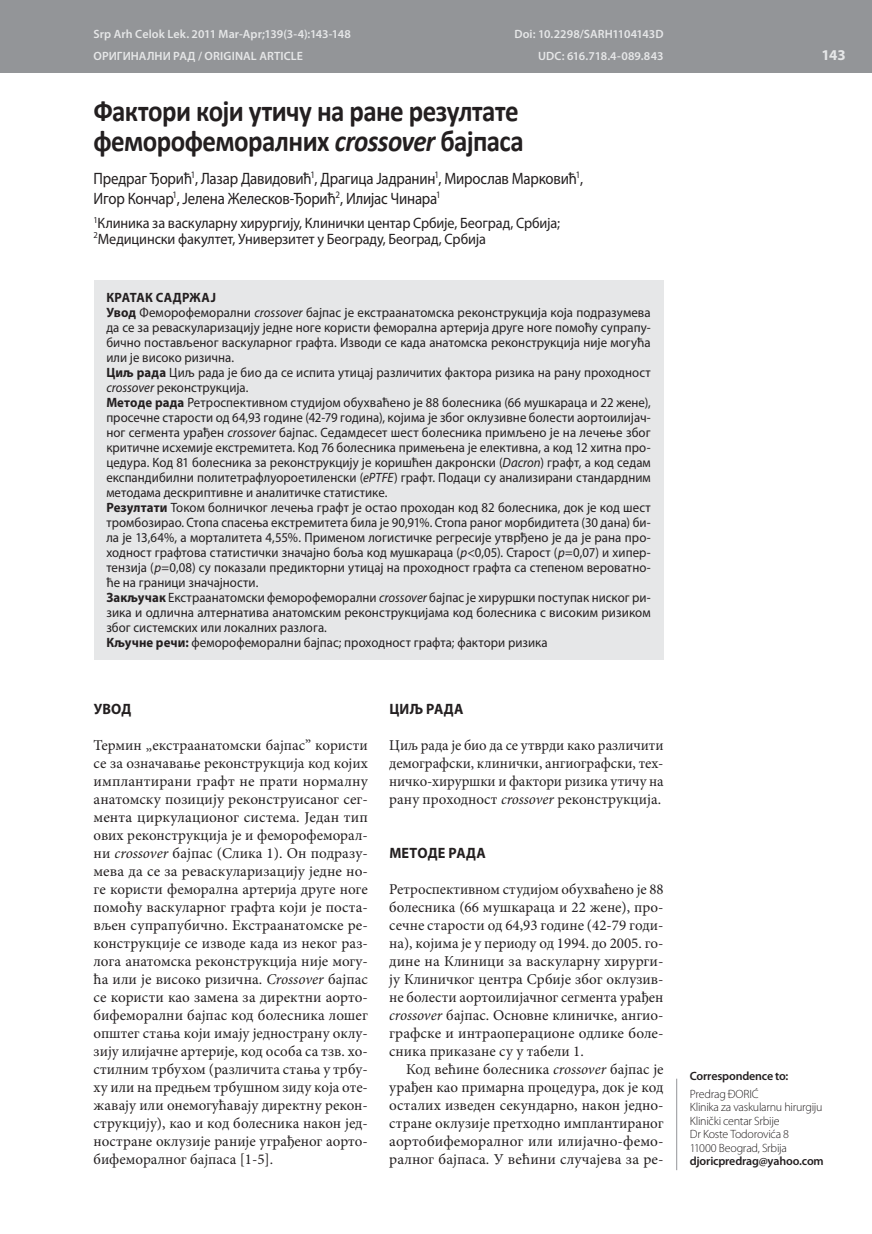
<style>
.page{position:relative;width:872px;height:1234px;background:#fff}
.page>*{position:absolute;margin:0;border:0;box-sizing:border-box;transform-origin:0 0}
.t1{font:700 30px/30px "Calibri";letter-spacing:-.02em;color:#231f20;scale:.9 1}
.t2{font:16.5px/19.8px "Myriad Pro";letter-spacing:-.015em;color:#231f20;scale:.9 1}
.t3{font:15px/18px "Minion Pro";color:#231f20;text-align:justify}
.t4{font:15px/15.8px "Myriad Pro";letter-spacing:-.01em;color:#231f20;scale:.95 1}
.t5{font:700 15px "Myriad Pro";letter-spacing:.02em;color:#231f20;scale:.95 1}
.t6{font:700 15px "Myriad Pro";color:#e6e7e8}
.t7{font:13.5px/15px "Myriad Pro";letter-spacing:.005em;color:#231f20;scale:.96 1}
.t8{font:600 12px "Myriad Pro";letter-spacing:.005em;color:#e6e7e8}
.t9{font:300 12px/13.5px "Myriad Pro";letter-spacing:-.02em;color:#231f20}
.t10{font:600 12px "Myriad Pro";letter-spacing:-.015em;color:#231f20}
.s1{font-style:italic}
.s2{font-weight:700}
</style>
<div class="page">
<div style="left:0;top:0;width:872px;height:72px;background:#939598"></div>
<hr style="left:676px;top:1078px;width:1px;height:91px;background:#939598">
<div style="left:94px;top:280px;width:569px;height:380px;background:#e6e7e8"></div>
<p class="t8" style="left:94px;top:29px;width:259px">Srp Arh Celok Lek. 2011 Mar-Apr;139(3-4):143-148</p>
<p class="t8" style="left:514px;top:29px;width:151px">Doi: 10.2298/SARH1104143D</p>
<p class="t8" style="left:94px;top:51px;width:211px">ОРИГИНАЛНИ РАД / ORIGINAL ARTICLE</p>
<p class="t8" style="left:538px;top:51px;width:127px">UDC: 616.718.4-089.843</p>
<h1 class="t1" style="left:94px;top:96px;width:479px">Фактори који утичу на ране резултате феморофеморалних <span class="s1">crossover</span> бајпаса</h1>
<p class="t2" style="left:94px;top:170px;width:545px">Предраг Ђорић<sup>1</sup>, Лазар Давидовић<sup>1</sup>, Драгица Јадранин<sup>1</sup>, Мирослав Марковић<sup>1</sup>,<br>Игор Кончар<sup>1</sup>, Јелена Желесков-Ђорић<sup>2</sup>, Илијас Чинара<sup>1</sup></p>
<p class="t4" style="left:94px;top:216px;width:492px"><sup>1</sup>Клиника за васкуларну хирургију, Клинички центар Србије, Београд, Србија;<br><sup>2</sup>Медицински факултет, Универзитет у Београду, Београд, Србија</p>
<p class="t7" style="left:106px;top:291px;width:568px"><span class="s2">КРАТАК САДРЖАЈ<br>Увод</span> Фе мо ро фе мо рал ни <span class="s1">cros so ver</span> бај пас је екс тра а на том ска ре кон струк ци ја ко ја под ра зу ме ва да се за ре ва ску ла ри за ци ју јед не но ге ко ри сти фе мо рал на ар те ри ја друге но ге по мо ћу су пра пу&shy;бич но по ста вље ног ва ску лар ног граф та. Из во ди се ка да ана том ска ре кон струк ци ја ни је мо гу ћа или је ви со ко ри зич на.<br><span class="s2">Циљ ра да</span> Циљ ра да је био да се ис пи та ути цај раз ли чи тих фак то ра ри зи ка на ра ну про ход ност <span class="s1">cros so ver</span> ре кон струк ци ја.<br><span class="s2">Ме то де ра да</span> Ре тро спек тив ном сту ди јом об у хва ће но је 88 бо ле сни ка (66 му шка ра ца и 22 же не), про сеч не ста ро сти од 64,93 го ди не (42-79 го ди на), ко ји ма је због оклу зив не бо ле сти аор то и ли јач&shy;ног сег мен та ура ђен <span class="s1">cros so ver</span> бај пас. Се дам де сет шест бо ле сни ка при мље но је на ле че ње због кри тич не ис хе ми је екс тре ми те та. Код 76 бо ле сни ка при ме ње на је елек тив на, а код 12 хит на про&shy;це ду ра. Код 81 бо ле сни ка за ре кон струк ци ју је ко ри шћен да крон ски (<span class="s1">Dac ron</span>) графт, а код се дам екс пан ди бил ни по ли те тра флу о ро е ти лен ски (<span class="s1">eP TFE</span>) графт. По да ци су ана ли зи ра ни стан дард ним ме то да ма де скрип тив не и ана ли тич ке ста ти сти ке.<br><span class="s2">Ре зул та ти</span> То ком бол нич ког ле че ња графт је остао про хо дан код 82 бо ле сни ка, док је код шест тром бо зи рао. Сто па спа се ња екс тре ми те та би ла је 90,91%. Сто па ра ног мор би ди те та (30 да на) би&shy;ла је 13,64%, а мор та ли те та 4,55%. При ме ном ло ги стич ке ре гре си је утвр ђе но је да је ра на про&shy;ход ност граф то ва ста ти стич ки зна чај но бо ља код му шка ра ца (<span class="s1">p</span>&lt;0,05). Ста рост (<span class="s1">p</span>=0,07) и хи пер&shy;тен зи ја (<span class="s1">p</span>=0,08) су по ка за ли пре дик тор ни ути цај на про ход ност граф та са сте пе ном ве ро ват но&shy;ће на гра ни ци зна чај но сти.<br><span class="s2">За кљу чак</span> Екс тра а на том ски фе мо ро фе мо рал ни <span class="s1">cros so ver</span> бај пас је хи рур шки по сту пак ни ског ри&shy;зи ка и од лич на ал тер на ти ва ана том ским ре кон струк ци ја ма код бо ле сни ка с ви со ким ри зи ком због си стем ских или ло кал них раз ло га.<br><span class="s2">Кључ не ре чи:</span> фе мо ро фе мо рал ни бај пас; про ход ност граф та; фак то ри ри зи ка</p>
<p class="t5" style="left:94px;top:702px;width:41px">УВОД</p>
<p class="t3" style="left:94px;top:737px;width:276px">Тер мин „екс тра а на том ски бај пас” ко ри сти се за озна ча ва ње ре кон струк ци ја код ко јих им план ти ра ни графт не пра ти нор мал ну ана том ску по зи ци ју ре кон стру и са ног сег&shy;мен та цир ку ла ци о ног си сте ма. Је дан тип ових ре кон струк ци ја је и фе мо ро фе мо рал&shy;ни <span class="s1">cros so ver</span> бај пас (Сли ка 1). Он под ра зу&shy;ме ва да се за ре ва ску ла ри за ци ју јед не но&shy;ге ко ри сти фе мо рал на ар те ри ја друге но ге по мо ћу ва ску лар ног граф та ко ји је по ста&shy;вљен су пра пу бич но. Екс тра а на том ске ре&shy;кон струк ци је се из во де ка да из не ког раз&shy;ло га ана том ска ре кон струк ци ја ни је мо гу&shy;ћа или је ви со ко ри зич на. <span class="s1">Cros so ver</span> бај пас се ко ри сти као за ме на за ди рект ни аор то&shy;би фе мо рал ни бај пас код бо ле сни ка ло шег оп штег ста ња ко ји има ју јед но стра ну оклу&shy;зи ју или јач не ар те ри је, код осо ба са тзв. хо&shy;стил ним тр бу хом (раз ли чи та ста ња у тр бу&shy;ху или на пред њем тр бу шном зи ду ко ја оте&shy;жа ва ју или оне мо гу ћа ва ју ди рект ну ре кон&shy;струк ци ју), као и код бо ле сни ка на кон јед&shy;но стра не оклу зи је ра ни је угра ђе ног аор то&shy;би фе мо рал ног бај па са [1-5].</p>
<p class="t5" style="left:389px;top:702px;width:80px">ЦИЉ РАДА</p>
<p class="t3" style="left:389px;top:737px;width:276px">Циљ ра да је био да се утвр ди ка ко раз ли чи ти де мо граф ски, кли нич ки, ан ги о граф ски, тех&shy;нич ко-хи рур шки и фак то ри ри зи ка ути чу на ра ну про ход ност <span class="s1">cros so ver</span> ре кон струк ци ја.</p>
<p class="t5" style="left:389px;top:846px;width:103px">МЕТОДЕ РАДА</p>
<p class="t3" style="left:389px;top:881px;width:276px">Ре тро спек тив ном сту ди јом об у хва ће но је 88 бо ле сни ка (66 му шка ра ца и 22 же не), про&shy;сеч не ста ро сти од 64,93 го ди не (42-79 го ди&shy;на), ко ји ма је у пе ри о ду од 1994. до 2005. го&shy;ди не на Кли ни ци за ва ску лар ну хи рур ги&shy;ју Кли нич ког цен тра Ср би је због оклу зив&shy;не бо ле сти аор то и ли јач ног сег мен та ура ђен <span class="s1">cros so ver</span> бај пас. Основ не кли нич ке, ан ги о&shy;граф ске и ин тра о пе ра ци о не од ли ке бо ле&shy;сни ка при ка за не су у та бе ли 1.</p>
<p class="t3" style="left:389px;top:1061px;width:276px;text-indent:17px">Код ве ћи не бо ле сни ка <span class="s1">cros so ver</span> бај пас је ура ђен као при мар на про це ду ра, док је код оста лих из ве ден се кун дар но, на кон јед но&shy;стра не оклу зи је прет ход но им план ти ра ног аор то би фе мо рал ног или или јач но-фе мо&shy;рал ног бај па са. У ве ћи ни слу ча је ва за ре-</p>
<p class="t6" style="left:821px;top:49px;width:26px">143</p>
<p class="t10" style="left:690px;top:1070px;width:100px">Correspondence to:</p>
<p class="t9" style="left:690px;top:1087px;width:134px">Predrag ĐORIĆ<br>Klinika za vaskularnu hirurgiju<br>Klinički centar Srbije<br>Dr Koste Todorovića 8<br>11000 Beograd, Srbija</p>
<p class="t10" style="left:690px;top:1156px;width:135px">djoricpredrag@yahoo.com</p>
</div>
